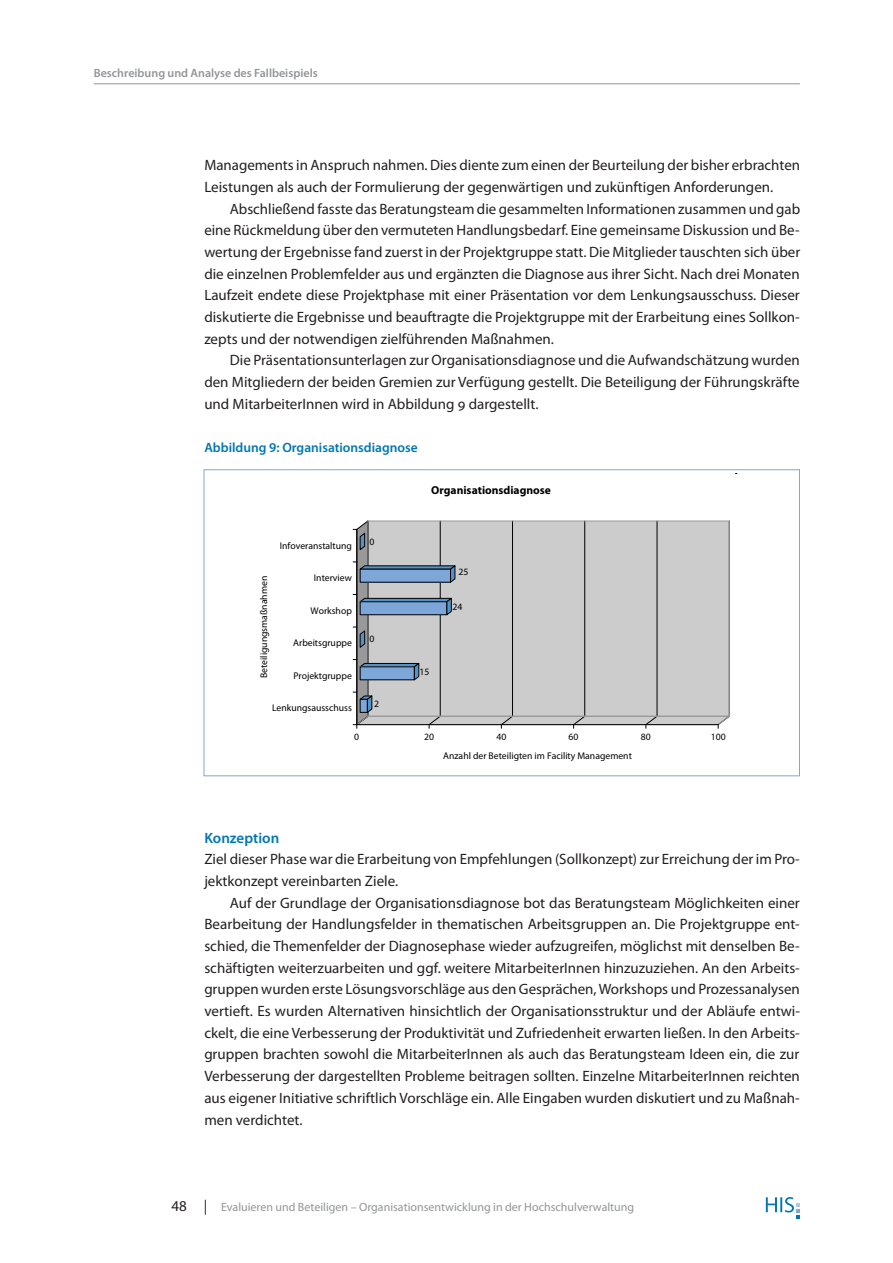
<style>
.page{position:relative;width:893px;height:1263px;background:#fff}
.page>*{position:absolute;margin:0;border:0;box-sizing:border-box;transform-origin:0 0}
.t1{font:15px/21.8px "Myriad Pro";color:#231f20;text-align:justify}
.t2{font:600 15px "Myriad Pro";color:#0076b3}
.t3{font:600 13.5px "Myriad Pro";color:#0076b3}
.t4{font:12px "Myriad Pro";color:#939598}
.t5{font:600 12px "Myriad Pro";color:#939598}
.t6{font:700 11.55px "Myriad Pro";color:#000}
.t7{font:9.75px "Myriad Pro";color:#000}
.s1{font-size:15px;color:#231f20}
</style>
<div class="page">
<hr style="left:94px;top:83px;width:706px;height:1px;background:#939598">
<svg style="left:766px;top:1197px;width:34px;height:21px"></svg>
<svg style="left:353px;top:521px;width:377px;height:207px;background:#c0c2c4"></svg>
<p class="t5" style="left:94px;top:66px;width:225px">Beschreibung und Analyse des Fallbeispiels</p>
<p class="t1" style="left:204px;top:154px;width:597px">Managements in Anspruch nahmen. Dies diente zum einen der Beurteilung der bisher erbrachten<br>Leistungen als auch der Formulierung der gegenwärtigen und zukünftigen Anforderungen.</p>
<p class="t1" style="left:204px;top:197px;width:597px;text-indent:26px">Abschließend fasste das Beratungsteam die gesammelten Informationen zusammen und gab eine Rückmeldung über den vermuteten Handlungsbedarf. Eine gemeinsame Diskussion und Be&shy;wertung der Ergebnisse fand zuerst in der Projektgruppe statt. Die Mitglieder tauschten sich über die einzelnen Problemfelder aus und ergänzten die Diagnose aus ihrer Sicht. Nach drei Monaten Laufzeit endete diese Projektphase mit einer Präsentation vor dem Lenkungsausschuss. Dieser diskutierte die Ergebnisse und beauftragte die Projektgruppe mit der Erarbeitung eines Sollkon&shy;zepts und der notwendigen zielführenden Maßnahmen.</p>
<p class="t1" style="left:204px;top:349px;width:597px;text-indent:26px">Die Präsentationsunterlagen zur Organisationsdiagnose und die Aufwandschätzung wurden den Mitgliedern der beiden Gremien zur Verfügung gestellt. Die Beteiligung der Führungskräfte und MitarbeiterInnen wird in Abbildung 9 dargestellt.</p>
<p class="t3" style="left:204px;top:439px;width:215px">Abbildung 9: Organisationsdiagnose</p>
<p class="t6" style="left:431px;top:482px;width:121px">Organisationsdiagnose</p>
<p class="t7" style="left:280px;top:539px;width:74px">Infoveranstaltung</p>
<p class="t7" style="left:369px;top:535px;width:6px">0</p>
<p class="t7" style="left:258px;top:678px;width:104px;rotate:-90deg">Beteiligungsmaßnahmen</p>
<p class="t7" style="left:314px;top:572px;width:39px">Interview</p>
<p class="t7" style="left:310px;top:604px;width:43px">Workshop</p>
<p class="t7" style="left:293px;top:637px;width:60px">Arbeitsgruppe</p>
<p class="t7" style="left:293px;top:670px;width:60px">Projektgruppe</p>
<p class="t7" style="left:369px;top:633px;width:6px">0</p>
<p class="t7" style="left:419px;top:665px;width:11px">15</p>
<p class="t7" style="left:458px;top:566px;width:11px">25</p>
<p class="t7" style="left:452px;top:600px;width:11px">24</p>
<p class="t7" style="left:272px;top:702px;width:81px">Lenkungsausschuss</p>
<p class="t7" style="left:374px;top:698px;width:6px">2</p>
<p class="t7" style="left:354px;top:731px;width:6px">0</p>
<p class="t7" style="left:424px;top:731px;width:11px">20</p>
<p class="t7" style="left:496px;top:731px;width:11px">40</p>
<p class="t7" style="left:568px;top:731px;width:11px">60</p>
<p class="t7" style="left:641px;top:731px;width:11px">80</p>
<p class="t7" style="left:710px;top:731px;width:16px">100</p>
<p class="t7" style="left:443px;top:749px;width:190px">Anzahl der Beteiligten im Facility Management</p>
<p class="t2" style="left:204px;top:828px;width:76px">Konzeption</p>
<p class="t1" style="left:204px;top:848px;width:597px">Ziel dieser Phase war die Erarbeitung von Empfehlungen (Sollkonzept) zur Erreichung der im Pro&shy;jektkonzept vereinbarten Ziele.</p>
<p class="t1" style="left:204px;top:891px;width:597px;text-indent:26px">Auf der Grundlage der Organisationsdiagnose bot das Beratungsteam Möglichkeiten einer Bearbeitung der Handlungsfelder in thematischen Arbeitsgruppen an. Die Projektgruppe ent&shy;schied, die Themenfelder der Diagnosephase wieder aufzugreifen, möglichst mit denselben Be&shy;schäftigten weiterzuarbeiten und ggf. weitere MitarbeiterInnen hinzuzuziehen. An den Arbeits&shy;gruppen wurden erste Lösungsvorschläge aus den Gesprächen, Workshops und Prozessanalysen vertieft. Es wurden Alternativen hinsichtlich der Organisationsstruktur und der Abläufe entwi&shy;ckelt, die eine Verbesserung der Produktivität und Zufriedenheit erwarten ließen. In den Arbeits&shy;gruppen brachten sowohl die MitarbeiterInnen als auch das Beratungsteam Ideen ein, die zur Verbesserung der dargestellten Probleme beitragen sollten. Einzelne MitarbeiterInnen reichten aus eigener Initiative schriftlich Vorschläge ein. Alle Eingaben wurden diskutiert und zu Maßnah&shy;men verdichtet.</p>
<p class="t4" style="left:172px;top:1200px;width:464px"><span class="s1">48 |</span> Evaluieren und Beteiligen – Organisationsentwicklung in der Hochschulverwaltung</p>
</div>
